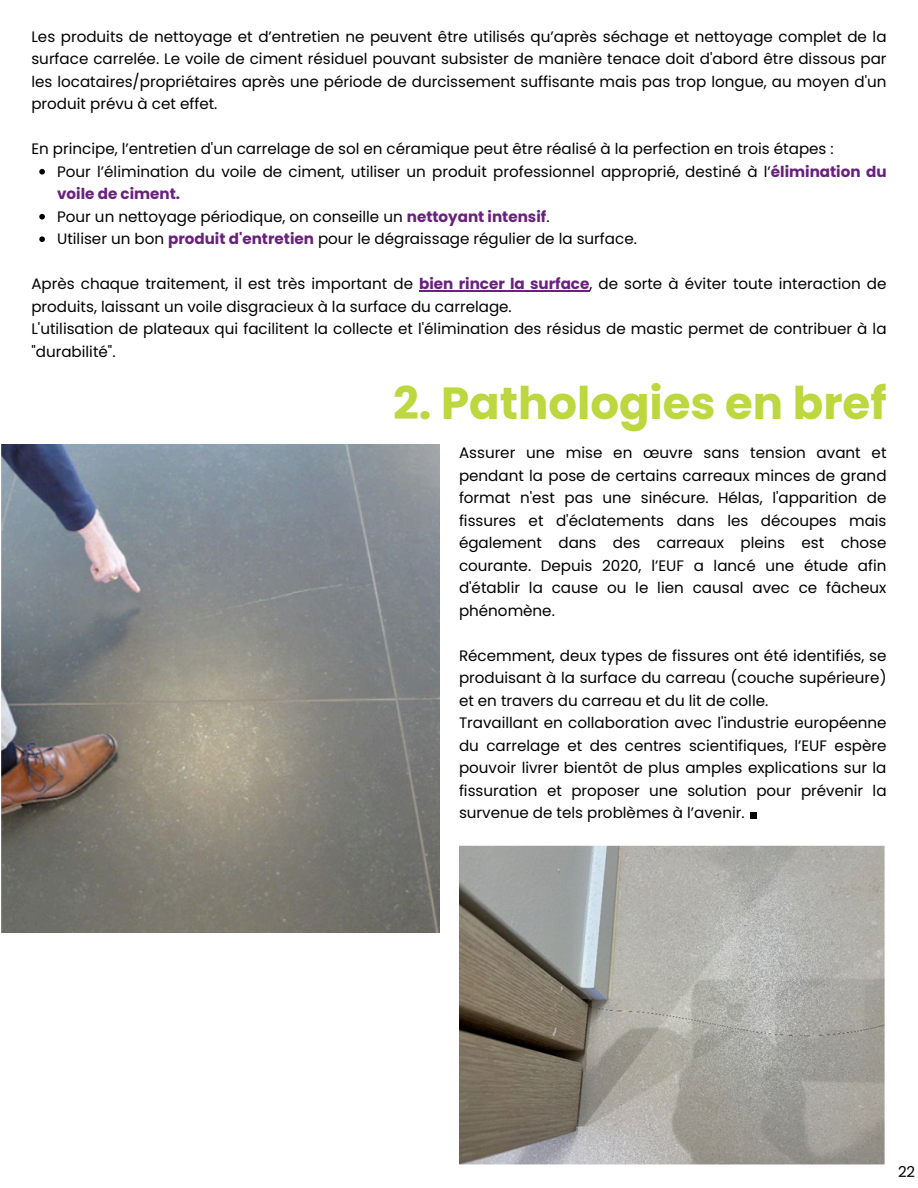
<style>
.page{position:relative;width:918px;height:1188px;background:#fff}
.page>*{position:absolute;margin:0;border:0;box-sizing:border-box;transform-origin:0 0}
.t1{font:700 45px "Poppins";color:#bdd73e}
.t2{font:15.15px/22.5px "Poppins";color:#000001}
.t3{font:15px "Poppins";color:#000}
.s1{font-weight:700;color:#6a207f}
</style>
<div class="page">
<img style="left:459px;top:845px;width:426px;height:320px">
<svg style="left:39px;top:169px;width:6px;height:6px"></svg>
<svg style="left:39px;top:214px;width:6px;height:6px"></svg>
<svg style="left:39px;top:236px;width:6px;height:6px"></svg>
<hr style="left:419px;top:290px;width:170px;height:2px;background:#6a207f">
<img style="left:1px;top:445px;width:438px;height:488px">
<svg style="left:751px;top:812px;width:6px;height:6px"></svg>
<p class="t2" style="left:31px;top:25px;width:857px;text-align:justify">Les produits de nettoyage et d’entretien ne peuvent être utilisés qu’après séchage et nettoyage complet de la surface carrelée. Le voile de ciment résiduel pouvant subsister de manière tenace doit d'abord être dissous par les locataires/propriétaires après une période de durcissement suffisante mais pas trop longue, au moyen d'un produit prévu à cet effet.</p>
<p class="t2" style="left:57px;top:138px;width:831px;text-indent:-26px">En principe, l’entretien d'un carrelage de sol en céramique peut être réalisé à la perfection en trois étapes :<br>Pour l’élimination du voile de ciment, utiliser un produit professionnel approprié, destiné à l’<span class="s1">élimination du voile de ciment.<br></span>Pour un nettoyage périodique, on conseille un <span class="s1">nettoyant intensif</span>.<br>Utiliser un bon <span class="s1">produit d'entretien</span> pour le dégraissage régulier de la surface.</p>
<p class="t2" style="left:31px;top:273px;width:857px">Après chaque traitement, il est très important de <span class="s1">bien rincer la surface</span>, de sorte à éviter toute interaction de produits, laissant un voile disgracieux à la surface du carrelage.<br>L'utilisation de plateaux qui facilitent la collecte et l'élimination des résidus de mastic permet de contribuer à la "durabilité".</p>
<p class="t1" style="left:393px;top:371px;width:495px">2. Pathologies en bref</p>
<p class="t2" style="left:459px;top:442px;width:429px;text-align:justify">Assurer une mise en œuvre sans tension avant et pendant la pose de certains carreaux minces de grand format n'est pas une sinécure. Hélas, l'apparition de fissures et d'éclatements dans les découpes mais également dans des carreaux pleins est chose courante. Depuis 2020, l’EUF a lancé une étude afin d'établir la cause ou le lien causal avec ce fâcheux phénomène.</p>
<p class="t2" style="left:459px;top:644px;width:429px">Récemment, deux types de fissures ont été identifiés, se produisant à la surface du carreau (couche supérieure) et en travers du carreau et du lit de colle.<br>Travaillant en collaboration avec l'industrie européenne du carrelage et des centres scientifiques, l’EUF espère pouvoir livrer bientôt de plus amples explications sur la fissuration et proposer une solution pour prévenir la survenue de tels problèmes à l’avenir.</p>
<p class="t3" style="left:898px;top:1161px;width:19px">22</p>
</div>
